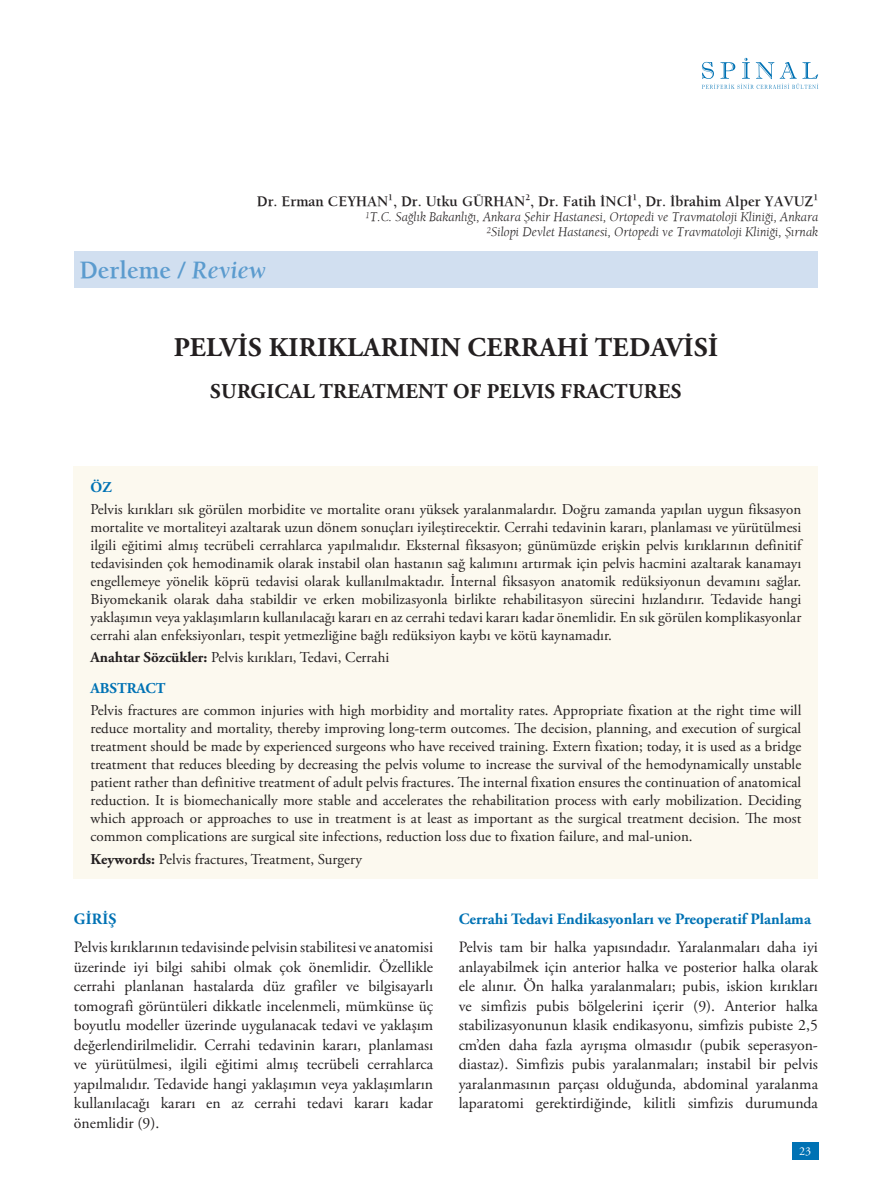
<style>
.page{position:relative;width:893px;height:1191px;background:#fff}
.page>*{position:absolute;margin:0;border:0;box-sizing:border-box;transform-origin:0 0}
.t1{font:700 27px "Adobe Garamond Pro";letter-spacing:.015em;color:#231f20}
.t2{font:700 25.5px "Berkeley";color:#5b9bce}
.t3{font:700 21px "Adobe Garamond Pro";letter-spacing:.015em;color:#231f20}
.t4{font:15.75px/19.5px "Adobe Garamond Pro";color:#231f20;text-align:justify}
.t5{font:700 15.75px "Adobe Garamond Pro";color:#0072b4}
.t6{font:15px/18px "Adobe Garamond Pro";color:#231f20;text-align:justify}
.t7{font:700 15px "Berkeley";color:#231f20}
.t8{font:700 15px "Adobe Garamond Pro";color:#0072b4}
.t9{font:italic 13.5px/15px "Berkeley";color:#231f20;text-align:right}
.t10{font:12px "Adobe Garamond Pro";color:#fff}
.s1{font-style:italic}
.s2{font-weight:700}
.s3{font-weight:700;color:#0072b4}
</style>
<div class="page">
<div style="left:792px;top:1141px;width:26px;height:18px;background:#0072b4"></div>
<svg style="left:702px;top:58px;width:116px;height:31px"></svg>
<div style="left:74px;top:251px;width:744px;height:37px;background:#d1dff0"></div>
<div style="left:74px;top:466px;width:744px;height:412px;background:#fcf9ef"></div>
<p class="t7" style="left:257px;top:193px;width:563px">Dr. Erman CEYHAN<sup>1</sup>, Dr. Utku GÜRHAN<sup>2</sup>, Dr. Fatih İNCİ<sup>1</sup>, Dr. İbrahim Alper YAVUZ<sup>1</sup></p>
<p class="t9" style="left:366px;top:209px;width:454px"><sup>1</sup>T.C. Sağlık Bakanlığı, Ankara Şehir Hastanesi, Ortopedi ve Travmatoloji Kliniği, Ankara<br><sup>2</sup>Silopi Devlet Hastanesi, Ortopedi ve Travmatoloji Kliniği, Şırnak</p>
<h2 class="t2" style="left:79px;top:255px;width:188px">Derleme / <span class="s1">Review</span></h2>
<h1 class="t1" style="left:174px;top:331px;width:546px">PELVIS KIRIKLARININ CERRAHI TEDAVISI</h1>
<h3 class="t3" style="left:210px;top:379px;width:473px">SURGICAL TREATMENT OF PELVIS FRACTURES</h3>
<p class="t8" style="left:91px;top:478px;width:23px">ÖZ</p>
<p class="t6" style="left:91px;top:501px;width:712px">Pelvis kırıkları sık görülen morbidite ve mortalite oranı yüksek yaralanmalardır. Doğru zamanda yapılan uygun fiksasyon mortalite ve mortaliteyi azaltarak uzun dönem sonuçları iyileştirecektir. Cerrahi tedavinin kararı, planlaması ve yürütülmesi ilgili eğitimi almış tecrübeli cerrahlarca yapılmalıdır. Eksternal fiksasyon; günümüzde erişkin pelvis kırıklarının definitif tedavisinden çok hemodinamik olarak instabil olan hastanın sağ kalımını artırmak için pelvis hacmini azaltarak kanamayı engellemeye yönelik köprü tedavisi olarak kullanılmaktadır. İnternal fiksasyon anatomik redüksiyonun devamını sağlar.<br>Biyomekanik olarak daha stabildir ve erken mobilizasyonla birlikte rehabilitasyon sürecini hızlandırır. Tedavide hangi yaklaşımın veya yaklaşımların kullanılacağı kararı en az cerrahi tedavi kararı kadar önemlidir. En sık görülen komplikasyonlar cerrahi alan enfeksiyonları, tespit yetmezliğine bağlı redüksiyon kaybı ve kötü kaynamadır.</p>
<p class="t6" style="left:91px;top:643px;width:300px;line-height:30.8px"><span class="s2">Anahtar Sözcükler:</span> Pelvis kırıkları, Tedavi, Cerrahi<br><span class="s3">ABSTRACT</span></p>
<p class="t6" style="left:91px;top:702px;width:712px">Pelvis fractures are common injuries with high morbidity and mortality rates. Appropriate fixation at the right time will reduce mortality and mortality, thereby improving long-term outcomes. The decision, planning, and execution of surgical treatment should be made by experienced surgeons who have received training. Extern fixation; today, it is used as a bridge treatment that reduces bleeding by decreasing the pelvis volume to increase the survival of the hemodynamically unstable patient rather than definitive treatment of adult pelvis fractures. The internal fixation ensures the continuation of anatomical reduction. It is biomechanically more stable and accelerates the rehabilitation process with early mobilization. Deciding which approach or approaches to use in treatment is at least as important as the surgical treatment decision. The most common complications are surgical site infections, reduction loss due to fixation failure, and mal-union.</p>
<p class="t6" style="left:91px;top:850px;width:273px"><span class="s2">Keywords:</span> Pelvis fractures, Treatment, Surgery</p>
<p class="t5" style="left:74px;top:910px;width:44px">GIRIŞ</p>
<p class="t4" style="left:74px;top:938px;width:361px">Pelvis kırıklarının tedavisinde pelvisin stabilitesi ve anatomisi üzerinde iyi bilgi sahibi olmak çok önemlidir. Özellikle cerrahi planlanan hastalarda düz grafiler ve bilgisayarlı tomografi görüntüleri dikkatle incelenmeli, mümkünse üç boyutlu modeller üzerinde uygulanacak tedavi ve yaklaşım değerlendirilmelidir. Cerrahi tedavinin kararı, planlaması ve yürütülmesi, ilgili eğitimi almış tecrübeli cerrahlarca yapılmalıdır. Tedavide hangi yaklaşımın veya yaklaşımların kullanılacağı kararı en az cerrahi tedavi kararı kadar önemlidir (9).</p>
<p class="t5" style="left:459px;top:910px;width:354px">Cerrahi Tedavi Endikasyonları ve Preoperatif Planlama</p>
<p class="t4" style="left:459px;top:938px;width:361px">Pelvis tam bir halka yapısındadır. Yaralanmaları daha iyi anlayabilmek için anterior halka ve posterior halka olarak ele alınır. Ön halka yaralanmaları; pubis, iskion kırıkları ve simfizis pubis bölgelerini içerir (9). Anterior halka stabilizasyonunun klasik endikasyonu, simfizis pubiste 2,5 cm’den daha fazla ayrışma olmasıdır (pubik seperasyon&shy;diastaz). Simfizis pubis yaralanmaları; instabil bir pelvis yaralanmasının parçası olduğunda, abdominal yaralanma laparatomi gerektirdiğinde, kilitli simfizis durumunda</p>
<p class="t10" style="left:799px;top:1143px;width:13px">23</p>
</div>
